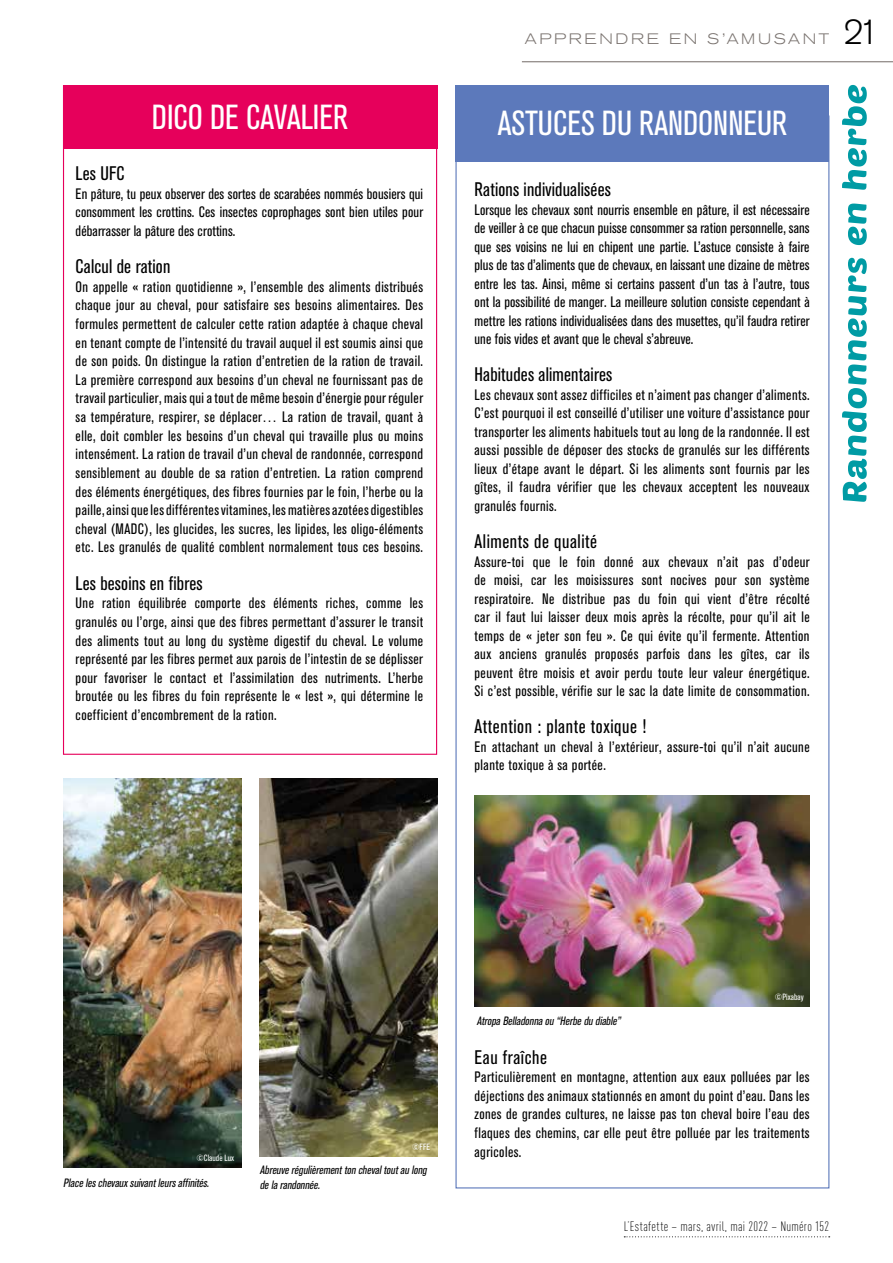
<style>
.page{position:relative;width:893px;height:1263px;background:#fff}
.page>*{position:absolute;margin:0;border:0;box-sizing:border-box;transform-origin:0 0}
.t1{font:condensed 34.5px "Akzidenz Grotesk BQ";color:#fff}
.t2{font:300 34.5px "Akzidenz Grotesk BQ";color:#000}
.t3{font:condensed 19.5px "Akzidenz Grotesk BQ";letter-spacing:.01em;color:#000}
.t4{font:condensed 19.5px "Akzidenz Grotesk BQ";letter-spacing:.03em;color:#000}
.t5{font:condensed 15px/18.6px "Akzidenz Grotesk BQ";letter-spacing:.03em;color:#000;text-align:justify}
.t6{font:300 expanded 15px "Akzidenz Grotesk BQ";letter-spacing:.17em;color:#79726e}
.t7{font:300 13.5px "DIN Cond";letter-spacing:.025em;color:#000}
.t8{font:italic condensed 12px/14.4px "Akzidenz Grotesk BQ";color:#000}
.t9{font:condensed 9px "Akzidenz Grotesk BQ";letter-spacing:.005em;color:#fff}
</style>
<div class="page">
<hr style="left:522px;top:61px;width:371px;height:1px;background:#79726e">
<svg style="left:842px;top:85px;width:25px;height:417px"></svg>
<svg style="left:624px;top:1236px;width:206px;height:1px"></svg>
<div style="left:63px;top:85px;width:374px;height:64px;background:#e6005b"></div>
<div style="left:455px;top:85px;width:374px;height:76px;background:#5c79bb"></div>
<img style="left:475px;top:796px;width:335px;height:211px">
<img style="left:64px;top:779px;width:178px;height:388px">
<img style="left:260px;top:779px;width:177px;height:377px">
<h1 class="t1" style="left:152px;top:98px;width:198px">DICO DE CAVALIER</h1>
<h2 class="t3" style="left:76px;top:162px;width:51px">Les UFC</h2>
<p class="t5" style="left:76px;top:184px;width:349px">En pâture, tu peux observer des sortes de scarabées nommés bousiers qui consomment les crottins. Ces insectes coprophages sont bien utiles pour débarrasser la pâture des crottins.</p>
<h2 class="t3" style="left:76px;top:255px;width:96px">Calcul de ration</h2>
<p class="t5" style="left:76px;top:277px;width:349px">On appelle « ration quotidienne », l’ensemble des aliments distribués chaque jour au cheval, pour satisfaire ses besoins alimentaires. Des formules permettent de calculer cette ration adaptée à chaque cheval en tenant compte de l’intensité du travail auquel il est soumis ainsi que de son poids. On distingue la ration d’entretien de la ration de travail.<br>La première correspond aux besoins d’un cheval ne fournissant pas de travail particulier, mais qui a tout de même besoin d’énergie pour réguler sa température, respirer, se déplacer… La ration de travail, quant à elle, doit combler les besoins d’un cheval qui travaille plus ou moins intensément. La ration de travail d’un cheval de randonnée, correspond sensiblement au double de sa ration d’entretien. La ration comprend des éléments énergétiques, des fibres fournies par le foin, l’herbe ou la paille, ainsi que les différentes vitamines, les matières azotées digestibles cheval (MADC), les glucides, les sucres, les lipides, les oligo-éléments etc. Les granulés de qualité comblent normalement tous ces besoins.</p>
<h2 class="t3" style="left:76px;top:572px;width:129px">Les besoins en fibres</h2>
<p class="t5" style="left:76px;top:594px;width:349px">Une ration équilibrée comporte des éléments riches, comme les granulés ou l’orge, ainsi que des fibres permettant d’assurer le transit des aliments tout au long du système digestif du cheval. Le volume représenté par les fibres permet aux parois de l’intestin de se déplisser pour favoriser le contact et l’assimilation des nutriments. L’herbe broutée ou les fibres du foin représente le « lest », qui détermine le coefficient d’encombrement de la ration.</p>
<p class="t6" style="left:525px;top:30px;width:306px">APPRENDRE EN S’AMUSANT</p>
<h1 class="t2" style="left:843px;top:12px;width:37px">21</h1>
<h1 class="t1" style="left:498px;top:104px;width:291px">ASTUCES DU RANDONNEUR</h1>
<h2 class="t3" style="left:474px;top:178px;width:138px">Rations individualisées</h2>
<p class="t5" style="left:474px;top:200px;width:337px">Lorsque les chevaux sont nourris ensemble en pâture, il est nécessaire de veiller à ce que chacun puisse consommer sa ration personnelle, sans que ses voisins ne lui en chipent une partie. L’astuce consiste à faire plus de tas d’aliments que de chevaux, en laissant une dizaine de mètres entre les tas. Ainsi, même si certains passent d’un tas à l’autre, tous ont la possibilité de manger. La meilleure solution consiste cependant à mettre les rations individualisées dans des musettes, qu’il faudra retirer une fois vides et avant que le cheval s’abreuve.</p>
<h2 class="t3" style="left:474px;top:363px;width:139px">Habitudes alimentaires</h2>
<p class="t5" style="left:474px;top:385px;width:337px">Les chevaux sont assez difficiles et n’aiment pas changer d’aliments.<br>C’est pourquoi il est conseillé d’utiliser une voiture d’assistance pour transporter les aliments habituels tout au long de la randonnée. Il est aussi possible de déposer des stocks de granulés sur les différents lieux d’étape avant le départ. Si les aliments sont fournis par les gîtes, il faudra vérifier que les chevaux acceptent les nouveaux granulés fournis.</p>
<h2 class="t4" style="left:474px;top:530px;width:124px">Aliments de qualité</h2>
<p class="t5" style="left:474px;top:552px;width:337px">Assure-toi que le foin donné aux chevaux n’ait pas d’odeur de moisi, car les moisissures sont nocives pour son système respiratoire. Ne distribue pas du foin qui vient d’être récolté car il faut lui laisser deux mois après la récolte, pour qu’il ait le temps de « jeter son feu ». Ce qui évite qu’il fermente. Attention aux anciens granulés proposés parfois dans les gîtes, car ils peuvent être moisis et avoir perdu toute leur valeur énergétique.<br>Si c’est possible, vérifie sur le sac la date limite de consommation.</p>
<h2 class="t4" style="left:474px;top:715px;width:173px">Attention : plante toxique !</h2>
<p class="t5" style="left:474px;top:737px;width:337px">En attachant un cheval à l’extérieur, assure-toi qu’il n’ait aucune plante toxique à sa portée.</p>
<p class="t9" style="left:196px;top:1153px;width:39px">©Claude Lux</p>
<p class="t8" style="left:63px;top:1175px;width:150px">Placeleschevauxsuivantleursaffinités.</p>
<p class="t9" style="left:412px;top:1142px;width:19px">©FFE</p>
<p class="t8" style="left:260px;top:1163px;width:171px">Abreuverégulièrementtonchevaltoutaulong delarandonnée.</p>
<p class="t8" style="left:477px;top:1014px;width:148px">AtropaBelladonnaou“Herbedudiable”</p>
<p class="t9" style="left:775px;top:991px;width:30px">©Pixabay</p>
<h2 class="t4" style="left:474px;top:1046px;width:74px">Eau fraîche</h2>
<p class="t5" style="left:474px;top:1068px;width:337px">Particulièrement en montagne, attention aux eaux polluées par les déjections des animaux stationnés en amont du point d’eau. Dans les zones de grandes cultures, ne laisse pas ton cheval boire l’eau des flaques des chemins, car elle peut être polluée par les traitements agricoles.</p>
<p class="t7" style="left:624px;top:1218px;width:207px">L’Estafette – mars, avril, mai 2022 – Numéro 152</p>
</div>
